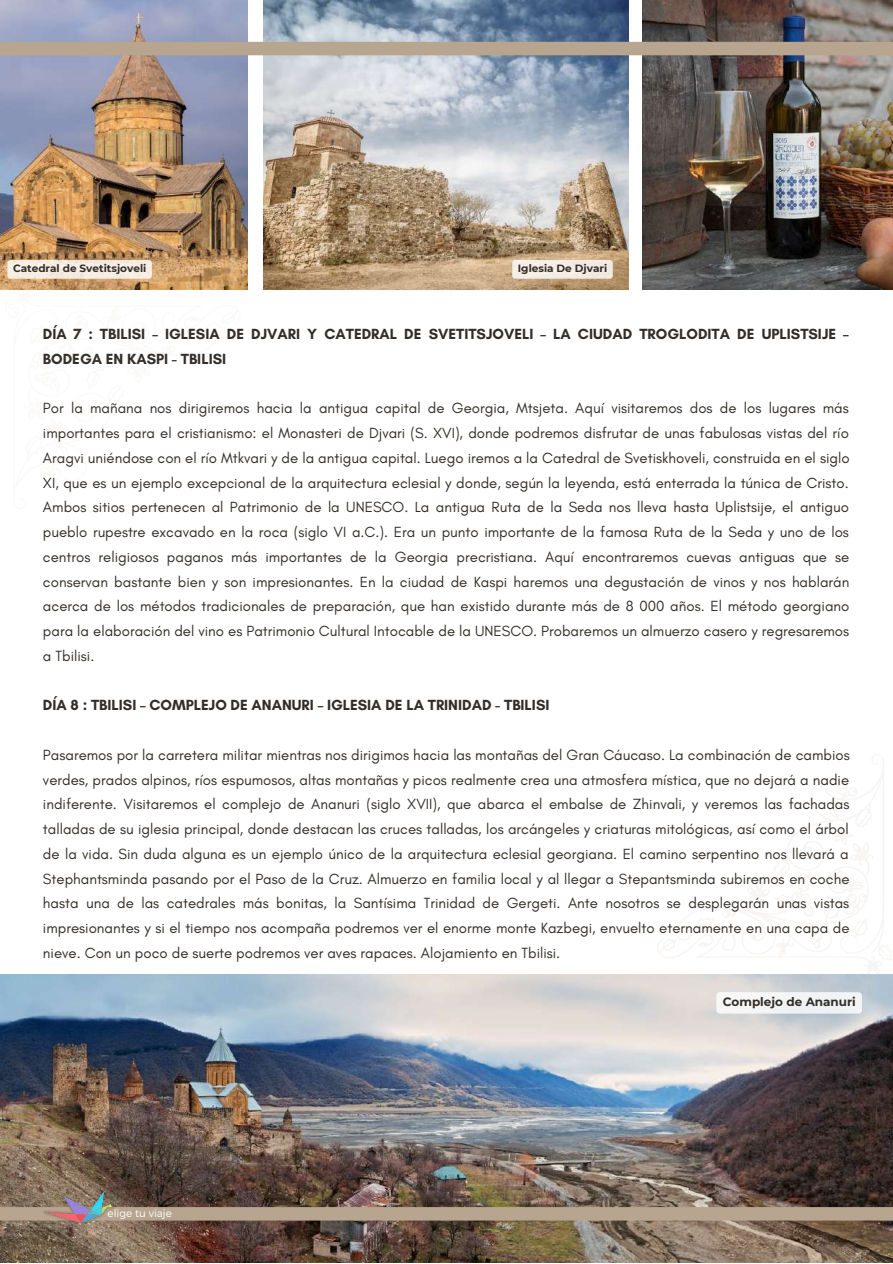
<style>
.page{position:relative;width:893px;height:1264px;background:#fff}
.page>*{position:absolute;margin:0;border:0;box-sizing:border-box;transform-origin:0 0}
.t1{font:15px/24.8px "Glacial Indifference";color:#322d28;text-align:justify}
.t2{font:700 15px/24.8px "Glacial Indifference";color:#322d28}
.t3{font:700 12px "Montserrat";color:#322d28}
.t4{font:700 10.5px "Montserrat";color:#322d28}
.t5{font:300 10.5px "Montserrat";color:#fff}
</style>
<div class="page">
<svg style="left:657px;top:754px;width:235px;height:220px"></svg>
<img style="left:0;top:974px;width:892px;height:288px">
<div style="left:0;top:1206px;width:892px;height:14px;background:#b8a58f"></div>
<img style="left:42px;top:1188px;width:72px;height:37px">
<img style="left:263px;top:0;width:365px;height:289px">
<img style="left:642px;top:0;width:250px;height:289px">
<img style="left:0;top:0;width:247px;height:289px">
<div style="left:0;top:42px;width:892px;height:13px;background:#b8a58f"></div>
<div style="left:716px;top:992px;width:145px;height:21px;background:#f2f4f5;border-radius:4px"></div>
<svg style="left:7px;top:260px;width:145px;height:19px"></svg>
<div style="left:512px;top:260px;width:100px;height:19px;background:#f4ede6;border-radius:3px"></div>
<svg style="left:4px;top:289px;width:236px;height:1px"></svg>
<p class="t4" style="left:13px;top:262px;width:135px">Catedral de Svetitsjoveli</p>
<p class="t4" style="left:518px;top:262px;width:91px">Iglesia De Djvari</p>
<p class="t2" style="left:43px;top:321px;width:807px">DÍA 7 : TBILISI – IGLESIA DE DJVARI Y CATEDRAL DE SVETITSJOVELI – LA CIUDAD TROGLODITA DE UPLISTSIJE –<br>BODEGA EN KASPI - TBILISI</p>
<p class="t1" style="left:43px;top:396px;width:808px">Por la mañana nos dirigiremos hacia la antigua capital de Georgia, Mtsjeta. Aquí visitaremos dos de los lugares más importantes para el cristianismo: el Monasteri de Djvari (S. XVI), donde podremos disfrutar de unas fabulosas vistas del río Aragvi uniéndose con el río Mtkvari y de la antigua capital. Luego iremos a la Catedral de Svetiskhoveli, construida en el siglo XI, que es un ejemplo excepcional de la arquitectura eclesial y donde, según la leyenda, está enterrada la túnica de Cristo.<br>Ambos sitios pertenecen al Patrimonio de la UNESCO. La antigua Ruta de la Seda nos lleva hasta Uplistsije, el antiguo pueblo rupestre excavado en la roca (siglo VI a.C.). Era un punto importante de la famosa Ruta de la Seda y uno de los centros religiosos paganos más importantes de la Georgia precristiana. Aquí encontraremos cuevas antiguas que se conservan bastante bien y son impresionantes. En la ciudad de Kaspi haremos una degustación de vinos y nos hablarán acerca de los métodos tradicionales de preparación, que han existido durante más de 8 000 años. El método georgiano para la elaboración del vino es Patrimonio Cultural Intocable de la UNESCO. Probaremos un almuerzo casero y regresaremos a Tbilisi.</p>
<p class="t2" style="left:43px;top:692px;width:508px">DÍA 8 : TBILISI – COMPLEJO DE ANANURI – IGLESIA DE LA TRINIDAD - TBILISI</p>
<p class="t1" style="left:43px;top:742px;width:808px">Pasaremos por la carretera militar mientras nos dirigimos hacia las montañas del Gran Cáucaso. La combinación de cambios verdes, prados alpinos, ríos espumosos, altas montañas y picos realmente crea una atmosfera mística, que no dejará a nadie indiferente. Visitaremos el complejo de Ananuri (siglo XVII), que abarca el embalse de Zhinvali, y veremos las fachadas talladas de su iglesia principal, donde destacan las cruces talladas, los arcángeles y criaturas mitológicas, así como el árbol de la vida. Sin duda alguna es un ejemplo único de la arquitectura eclesial georgiana. El camino serpentino nos llevará a Stephantsminda pasando por el Paso de la Cruz. Almuerzo en familia local y al llegar a Stepantsminda subiremos en coche hasta una de las catedrales más bonitas, la Santísima Trinidad de Gergeti. Ante nosotros se desplegarán unas vistas impresionantes y si el tiempo nos acompaña podremos ver el enorme monte Kazbegi, envuelto eternamente en una capa de nieve. Con un poco de suerte podremos ver aves rapaces. Alojamiento en Tbilisi.</p>
<p class="t3" style="left:722px;top:994px;width:135px">Complejo de Ananuri</p>
<p class="t5" style="left:107px;top:1206px;width:66px">elige tu viaje</p>
</div>
